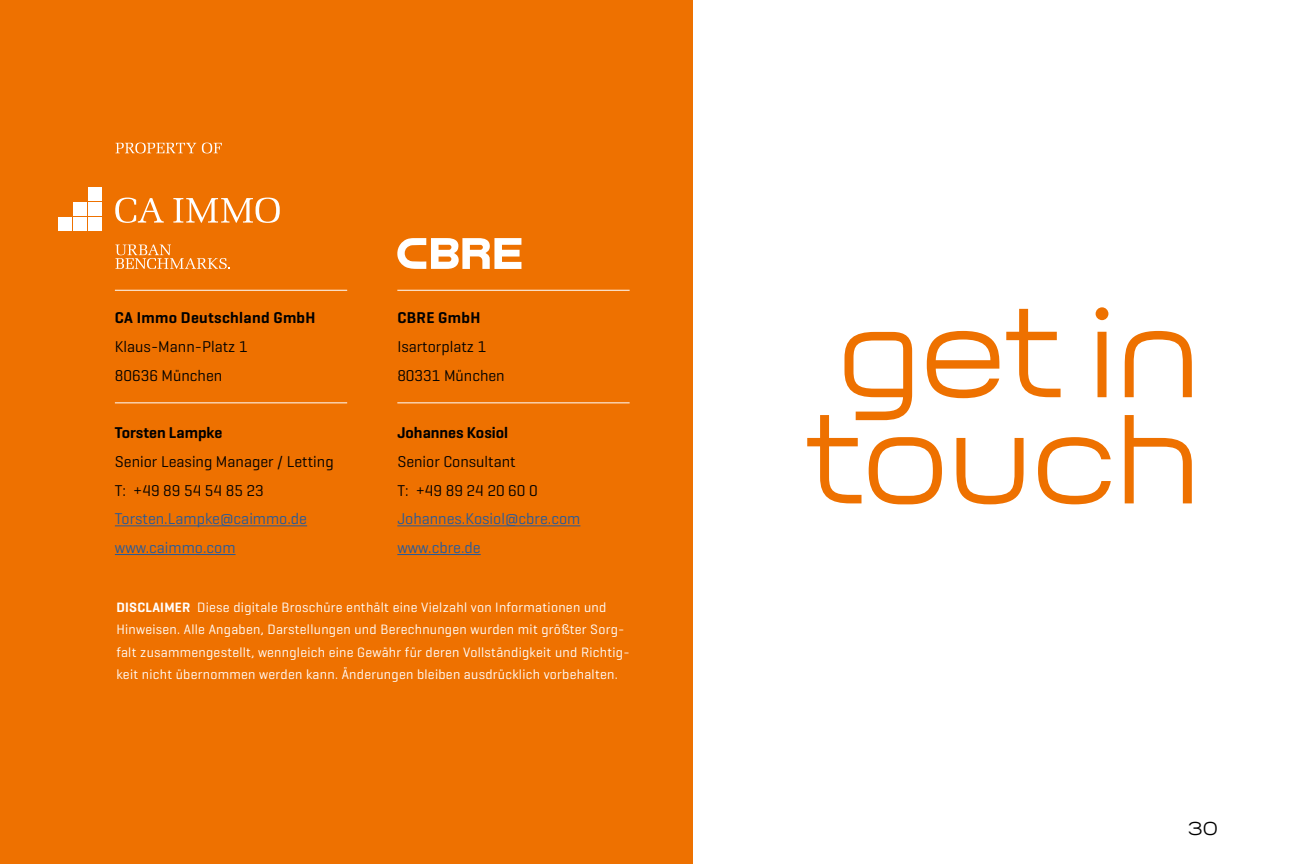
<style>
.page{position:relative;width:1295px;height:864px;background:#fff}
.page>*{position:absolute;margin:0;border:0;box-sizing:border-box;transform-origin:0 0}
.t1{font:137.93px/106.1px "Innervers Gothic";letter-spacing:-.025em;color:#ee7100}
.t2{font:20.4px "Innervers Gothic";color:#000}
.t3{font:15.9px/28.7px "Geogrotesque";color:#000}
.t4{font:15.9px/28.7px "Geogrotesque";color:#245a9c}
.t5{font:600 15.9px "Geogrotesque";letter-spacing:.01em;color:#000}
.t6{font:13.8px/22.3px "Geogrotesque";letter-spacing:.02em;color:#fff}
.s1{font-weight:600}
</style>
<div class="page">
<div style="left:0;top:0;width:692px;height:863px;background:#ee7100"></div>
<div style="left:88px;top:217px;width:14px;height:13px;background:#fff"></div>
<div style="left:88px;top:202px;width:14px;height:14px;background:#fff"></div>
<div style="left:88px;top:187px;width:14px;height:14px;background:#fff"></div>
<div style="left:73px;top:217px;width:14px;height:13px;background:#fff"></div>
<div style="left:73px;top:202px;width:14px;height:14px;background:#fff"></div>
<div style="left:58px;top:217px;width:14px;height:13px;background:#fff"></div>
<svg style="left:115px;top:197px;width:49px;height:26px"></svg>
<svg style="left:173px;top:197px;width:107px;height:26px"></svg>
<svg style="left:115px;top:142px;width:81px;height:11px"></svg>
<svg style="left:202px;top:142px;width:20px;height:11px"></svg>
<svg style="left:115px;top:244px;width:114px;height:25px"></svg>
<hr style="left:115px;top:290px;width:232px;height:1px;background:#fff">
<hr style="left:397px;top:290px;width:232px;height:1px;background:#fff">
<hr style="left:115px;top:525px;width:192px;height:1px;background:#245a9c">
<hr style="left:115px;top:554px;width:120px;height:1px;background:#245a9c">
<hr style="left:397px;top:525px;width:183px;height:1px;background:#245a9c">
<hr style="left:397px;top:554px;width:83px;height:1px;background:#245a9c">
<hr style="left:115px;top:402px;width:232px;height:1px;background:#fff">
<hr style="left:397px;top:402px;width:232px;height:1px;background:#fff">
<svg style="left:397px;top:238px;width:124px;height:31px"></svg>
<p class="t5" style="left:115px;top:308px;width:202px">CA Immo Deutschland GmbH</p>
<p class="t3" style="left:115px;top:332px;width:134px">Klaus-Mann-Platz 1<br>80636 München</p>
<p class="t5" style="left:115px;top:422px;width:109px">Torsten Lampke</p>
<p class="t3" style="left:115px;top:446px;width:220px">Senior Leasing Manager / Letting<br>T: +49 89 54 54 85 23</p>
<p class="t4" style="left:115px;top:504px;width:194px">Torsten.Lampke@caimmo.de www.caimmo.com</p>
<p class="t5" style="left:397px;top:308px;width:84px">CBRE GmbH</p>
<p class="t3" style="left:397px;top:332px;width:109px">Isartorplatz 1<br>80331 München</p>
<p class="t5" style="left:397px;top:422px;width:112px">Johannes Kosiol</p>
<p class="t3" style="left:397px;top:446px;width:142px">Senior Consultant<br>T: +49 89 24 20 60 0</p>
<p class="t4" style="left:397px;top:504px;width:184px">Johannes.Kosiol@cbre.com www.cbre.de</p>
<p class="t6" style="left:116px;top:595px;width:514px"><span class="s1">DISCLAIMER</span> Diese digitale Broschüre enthält eine Vielzahl von Informationen und Hinweisen. Alle Angaben, Darstellungen und Berechnungen wurden mit größter Sorg&shy;falt zusammengestellt, wenngleich eine Gewähr für deren Vollständigkeit und Richtig&shy;keit nicht übernommen werden kann. Änderungen bleiben ausdrücklich vorbehalten.</p>
<h1 class="t1" style="left:804px;top:291px;width:399px">get in touch</h1>
<h2 class="t2" style="left:1187px;top:814px;width:32px">30</h2>
</div>
